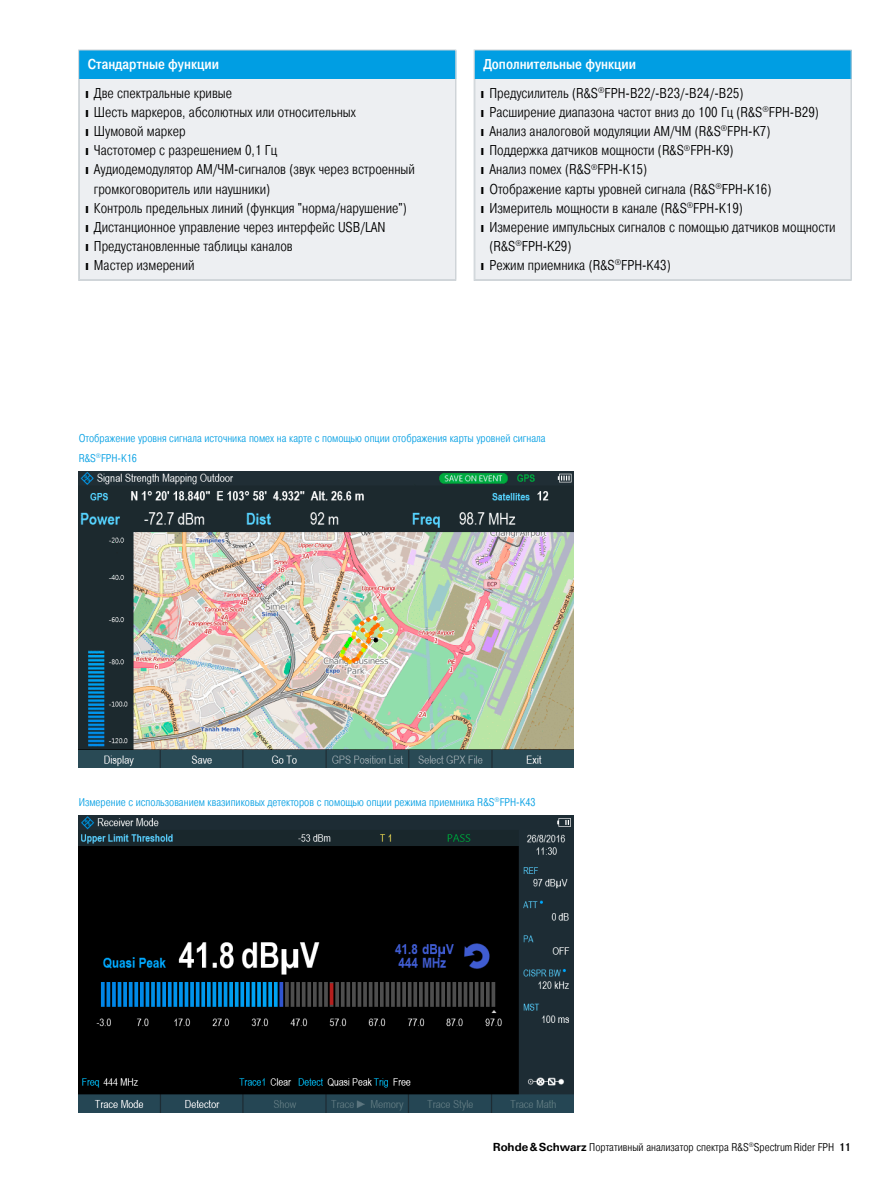
<style>
.page{position:relative;width:893px;height:1191px;background:#fff}
.page>*{position:absolute;margin:0;border:0;box-sizing:border-box;transform-origin:0 0}
.t1{font:300 14.25px/19.2px "Pragmatica Cond";color:#000}
.Tabelleueberschrift{font:500 14.25px "Pragmatica Cond";color:#fff}
.Absatzfett_weiß_ohne{font:500 14.25px "Pragmatica Cond";color:#fff}
.Bildunterschrift{font:300 11.25px/19.2px "Pragmatica Cond";color:#009ee3}
.t2{font:300 11.25px "Pragmatica Cond";color:#000}
.s1{font-family:"Linotype Univers 330"}
.s2{font-family:"Linotype Univers 630";font-weight:700}
.s3{font-weight:500}
</style>
<div class="page">
<img style="left:79px;top:471px;width:495px;height:296px">
<img style="left:79px;top:815px;width:494px;height:297px">
<div style="left:79px;top:50px;width:377px;height:29px;background:#009ee3"></div>
<div style="left:79px;top:79px;width:377px;height:201px;background:#edeff2"></div>
<div style="left:78px;top:50px;width:378px;height:231px;border:1px solid #cdd3d7"></div>
<div style="left:475px;top:50px;width:376px;height:29px;background:#009ee3"></div>
<div style="left:475px;top:79px;width:376px;height:201px;background:#edeff2"></div>
<div style="left:474px;top:50px;width:378px;height:231px;border:1px solid #cdd3d7"></div>
<p class="Absatzfett_weiß_ohne" style="left:88px;top:56px;width:133px">Стандартные функции</p>
<p class="t1" style="left:85px;top:83px;width:148px"><span class="s1">❙</span> Две спектральные кривые</p>
<p class="t1" style="left:85px;top:103px;width:272px"><span class="s1">❙</span> Шесть маркеров, абсолютных или относительных</p>
<p class="t1" style="left:85px;top:122px;width:102px"><span class="s1">❙</span> Шумовой маркер</p>
<p class="t1" style="left:85px;top:141px;width:193px"><span class="s1">❙</span> Частотомер с разрешением 0,1 Гц</p>
<p class="t1" style="left:94px;top:160px;width:322px;text-indent:-9px"><span class="s1">❙</span> Аудиодемодулятор АМ/ЧМ-сигналов (звук через встроенный громкоговоритель или наушники)</p>
<p class="t1" style="left:85px;top:198px;width:323px"><span class="s1">❙</span> Контроль предельных линий (функция "норма/нарушение")</p>
<p class="t1" style="left:85px;top:217px;width:302px"><span class="s1">❙</span> Дистанционное управление через интерфейс USB/LAN</p>
<p class="t1" style="left:85px;top:237px;width:209px"><span class="s1">❙</span> Предустановленные таблицы каналов</p>
<p class="t1" style="left:85px;top:256px;width:111px"><span class="s1">❙</span> Мастер измерений</p>
<p class="Tabelleueberschrift" style="left:483px;top:56px;width:154px">Дополнительные функции</p>
<p class="t1" style="left:481px;top:83px;width:264px"><span class="s1">❙</span> Предусилитель (R&amp;S<sup>®</sup>FPH-B22/-B23/-B24/-B25)</p>
<p class="t1" style="left:481px;top:103px;width:339px"><span class="s1">❙</span> Расширение диапазона частот вниз до 100 Гц (R&amp;S<sup>®</sup>FPH-B29)</p>
<p class="t1" style="left:481px;top:122px;width:291px"><span class="s1">❙</span> Анализ аналоговой модуляции АМ/ЧМ (R&amp;S<sup>®</sup>FPH-K7)</p>
<p class="t1" style="left:481px;top:141px;width:254px"><span class="s1">❙</span> Поддержка датчиков мощности (R&amp;S<sup>®</sup>FPH-K9)</p>
<p class="t1" style="left:481px;top:160px;width:168px"><span class="s1">❙</span> Анализ помех (R&amp;S<sup>®</sup>FPH-K15)</p>
<p class="t1" style="left:481px;top:179px;width:292px"><span class="s1">❙</span> Отображение карты уровней сигнала (R&amp;S<sup>®</sup>FPH-K16)</p>
<p class="t1" style="left:481px;top:198px;width:264px"><span class="s1">❙</span> Измеритель мощности в канале (R&amp;S<sup>®</sup>FPH-K19)</p>
<p class="t1" style="left:489px;top:217px;width:348px;text-indent:-9px"><span class="s1">❙</span> Измерение импульсных сигналов с помощью датчиков мощности (R&amp;S<sup>®</sup>FPH-K29)</p>
<p class="t1" style="left:481px;top:256px;width:191px"><span class="s1">❙</span> Режим приемника (R&amp;S<sup>®</sup>FPH-K43)</p>
<p class="Bildunterschrift" style="left:79px;top:429px;width:468px">Отображение уровня сигнала источника помех на карте с помощью опции отображения карты уровней сигнала<br>R&amp;S<sup>®</sup>FPH-K16</p>
<p class="Bildunterschrift" style="left:79px;top:792px;width:459px">Измерение с использованием квазипиковых детекторов с помощью опции режима приемника R&amp;S<sup>®</sup>FPH-K43</p>
<p class="t2" style="left:493px;top:1140px;width:359px"><span class="s2">Rohde&amp;Schwarz</span> Портативный анализатор спектра R&amp;S<sup>®</sup>SpectrumRider FPH <span class="s3">11</span></p>
</div>
